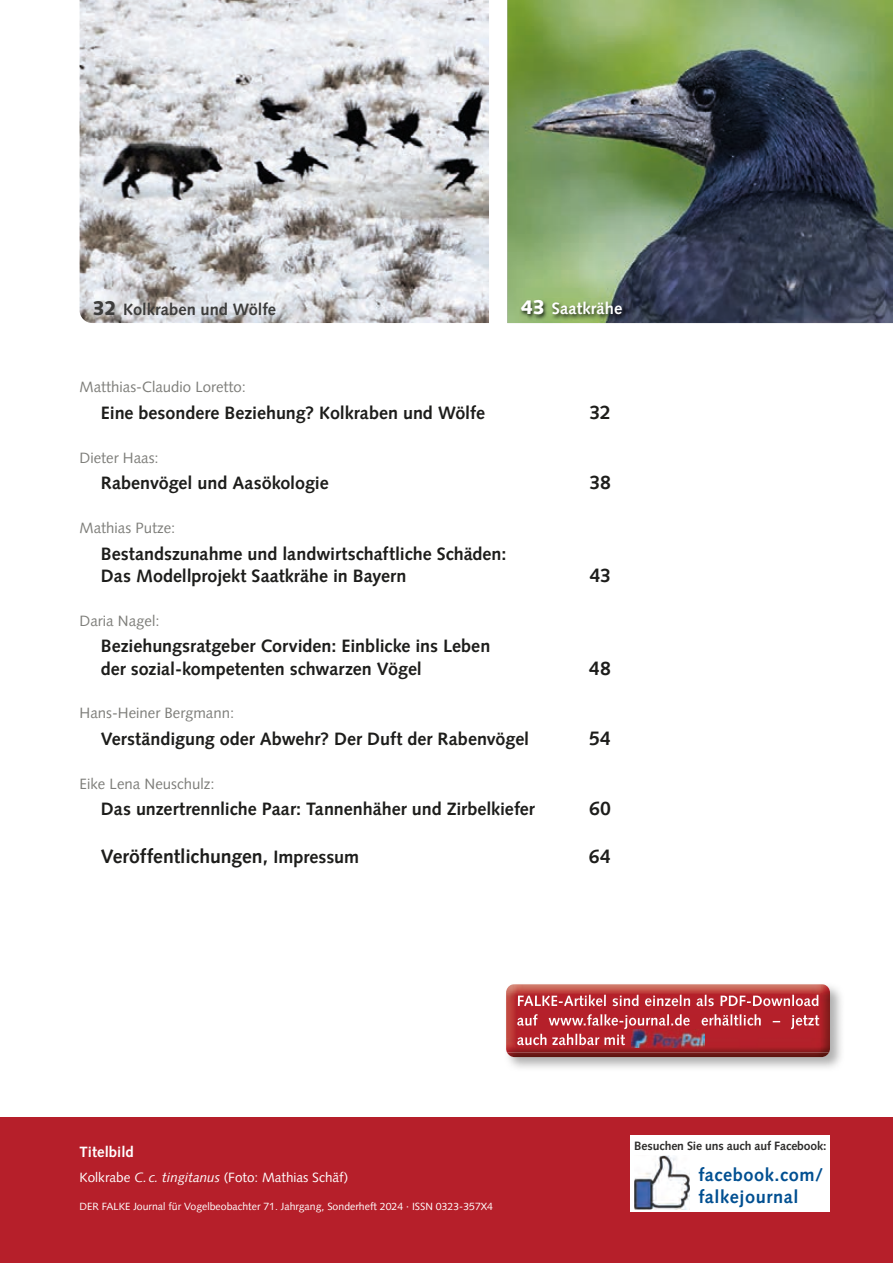
<style>
.page{position:relative;width:893px;height:1263px;background:#fff}
.page>*{position:absolute;margin:0;border:0;box-sizing:border-box;transform-origin:0 0}
.t1{font:700 19.5px "Syntax LT Std";color:#1d1d1b}
.t2{font:700 18.15px/21.9px "Syntax LT Std";letter-spacing:.03em;color:#004f91}
.t3{font:700 18px/22.5px "Syntax LT Std";letter-spacing:-.005em;color:#1d1d1b}
.t4{font:700 16.5px "Syntax LT Std";color:#3d3d3c}
.t5{font:700 16.5px "Syntax LT Std";letter-spacing:.005em;color:#fff}
.t6{font:15px "Syntax LT Std";color:#7e7e7a}
.t7{font:700 15px "Syntax LT Std";color:#fff}
.t8{font:13.5px "Syntax LT Std";color:#fff}
.t9{font:700 12.15px "Syntax LT Std";letter-spacing:-.01em;color:#2e2d2c}
.t10{font:10.5px "Syntax LT Std";color:#fff}
.s1{font-weight:900;font-size:19.5px}
.s2{font-weight:900;font-size:19.65px}
.s3{font-size:18px}
.s4{font-style:italic}
</style>
<div class="page">
<img style="left:80px;top:0;width:409px;height:323px">
<img style="left:507px;top:0;width:386px;height:323px">
<div style="left:0;top:1117px;width:893px;height:146px;background:#b61f2a"></div>
<img style="left:519px;top:298px;width:108px;height:22px">
<img style="left:508px;top:984px;width:333px;height:84px">
<img style="left:512px;top:984px;width:312px;height:1px">
<img style="left:506px;top:985px;width:324px;height:72px">
<img style="left:518px;top:995px;width:39px;height:11px">
<img style="left:559px;top:995px;width:260px;height:11px">
<img style="left:517px;top:1014px;width:302px;height:15px">
<img style="left:517px;top:1034px;width:108px;height:11px">
<img style="left:632px;top:1029px;width:72px;height:19px">
<div style="left:631px;top:1136px;width:199px;height:76px;background:#fff"></div>
<img style="left:635px;top:1155px;width:55px;height:54px">
<p class="t4" style="left:92px;top:299px;width:185px"><span class="s1">32</span> Kolkraben und Wölfe</p>
<p class="t5" style="left:520px;top:299px;width:103px"><span class="s2">43</span> Saatkrähe</p>
<p class="t6" style="left:80px;top:378px;width:168px">Matthias-Claudio Loretto:</p>
<p class="t3" style="left:101px;top:402px;width:386px">Eine besondere Beziehung? Kolkraben und Wölfe</p>
<p class="t1" style="left:590px;top:401px;width:23px">32</p>
<p class="t6" style="left:80px;top:448px;width:81px">Dieter Haas:</p>
<p class="t3" style="left:101px;top:472px;width:229px">Rabenvögel und Aasökologie</p>
<p class="t1" style="left:589px;top:471px;width:23px">38</p>
<p class="t6" style="left:80px;top:519px;width:97px">Mathias Putze:</p>
<p class="t3" style="left:101px;top:542px;width:407px">Bestandszunahme und landwirtschaftliche Schäden:<br>Das Modellprojekt Saatkrähe in Bayern</p>
<p class="t1" style="left:590px;top:564px;width:23px">43</p>
<p class="t6" style="left:80px;top:611px;width:81px">Daria Nagel:</p>
<p class="t3" style="left:101px;top:635px;width:391px">Beziehungsratgeber Corviden: Einblicke ins Leben der sozial-kompetenten schwarzen Vögel</p>
<p class="t1" style="left:589px;top:657px;width:23px">48</p>
<p class="t6" style="left:80px;top:704px;width:156px">Hans-Heiner Bergmann:</p>
<p class="t3" style="left:101px;top:728px;width:430px">Verständigung oder Abwehr? Der Duft der Rabenvögel</p>
<p class="t1" style="left:589px;top:727px;width:24px">54</p>
<p class="t6" style="left:80px;top:774px;width:137px">Eike Lena Neuschulz:</p>
<p class="t3" style="left:101px;top:798px;width:436px">Das unzertrennliche Paar: Tannenhäher und Zirbelkiefer</p>
<p class="t1" style="left:589px;top:797px;width:23px">60</p>
<p class="t1" style="left:101px;top:845px;width:260px">Veröffentlichungen, <span class="s3">Impressum</span></p>
<p class="t1" style="left:589px;top:845px;width:24px">64</p>
<p class="t7" style="left:80px;top:1144px;width:56px">Titelbild</p>
<p class="t8" style="left:80px;top:1169px;width:270px">Kolkrabe <span class="s4">C.c. tingitanus</span> (Foto: Mathias Schäf)</p>
<p class="t10" style="left:80px;top:1200px;width:415px">DER FALKE Journal für Vogelbeobachter 71. Jahrgang, Sonderheft 2024 · ISSN 0323-357X4</p>
<p class="t9" style="left:634px;top:1139px;width:194px">Besuchen Sie uns auch auf Facebook:</p>
<p class="t2" style="left:698px;top:1163px;width:127px">facebook.com/ falkejournal</p>
</div>
